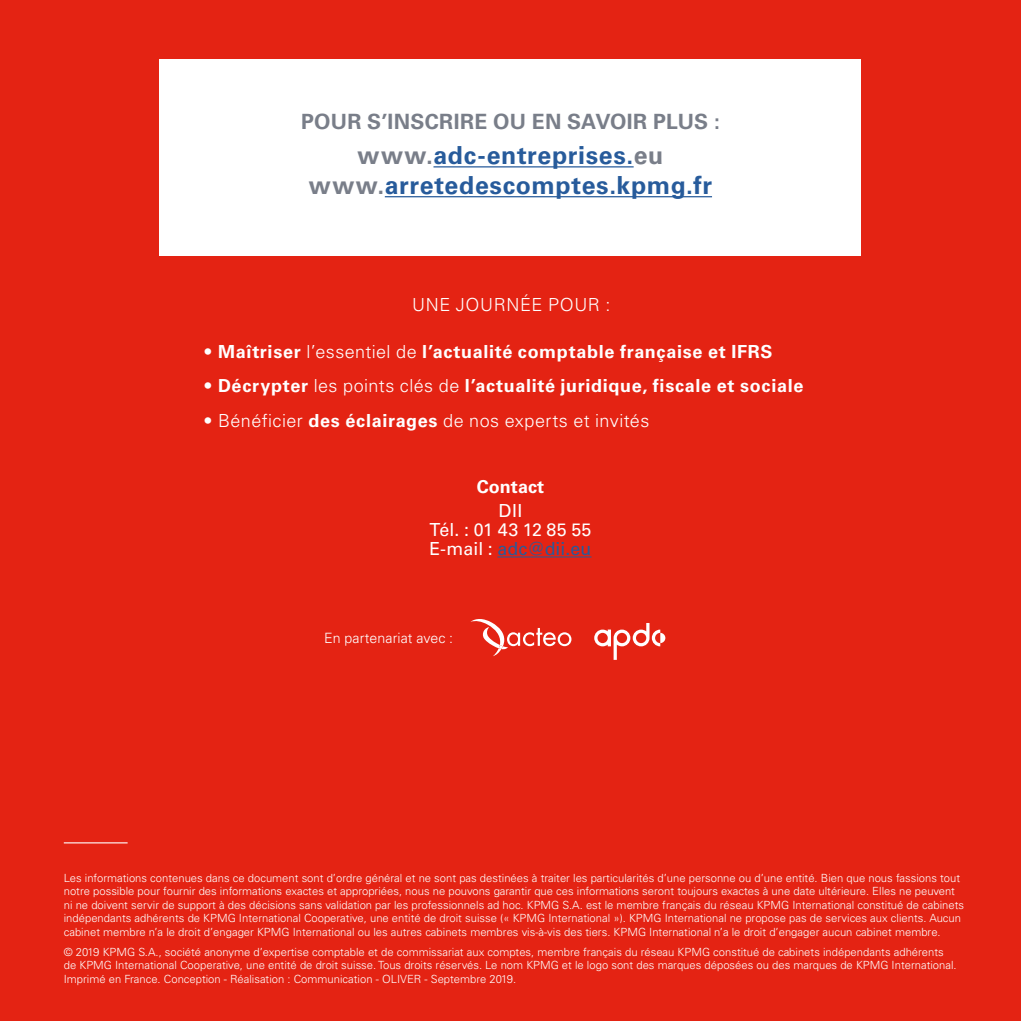
<style>
.page{position:relative;width:1021px;height:1021px;background:#fff}
.page>*{position:absolute;margin:0;border:0;box-sizing:border-box;transform-origin:0 0}
.t1{font:700 24.97px/29.9px "Univers LT Std";letter-spacing:.025em;color:#275b9b;text-align:center}
.t2{font:700 21.15px "Univers LT Std";letter-spacing:.015em;color:#797e89}
.t3{font:700 18px "Univers LT Std";letter-spacing:.035em;color:#fff}
.t4{font:300 18px "Univers LT Std";letter-spacing:.025em;color:#fff}
.t5{font:18px/19.1px "Univers LT Std";letter-spacing:.005em;color:#fff;text-align:center}
.t6{font:700 18px "Univers LT Std";color:#fff}
.t7{font:300 14.17px "Univers LT Std";letter-spacing:.005em;color:#fff}
.t8{font:300 11.25px/13.5px "Univers LT Std";color:#fff}
.s1{color:#797e89}
.s2{font-weight:300}
.s3{font-weight:700}
.s4{color:#275b9b}
</style>
<div class="page">
<div style="left:0;top:0;width:1020px;height:1020px;background:#e42313"></div>
<hr style="left:497px;top:556px;width:94px;height:1px;background:#275b9b">
<svg style="left:470px;top:618px;width:101px;height:38px;background:#e8483b"></svg>
<svg style="left:594px;top:623px;width:71px;height:37px"></svg>
<hr style="left:64px;top:842px;width:64px;height:1px;background:#fff">
<div style="left:159px;top:59px;width:702px;height:196px;background:#fff"></div>
<hr style="left:433px;top:166px;width:200px;height:1px;background:#275b9b">
<hr style="left:385px;top:196px;width:327px;height:1px;background:#275b9b">
<h2 class="t2" style="left:301px;top:109px;width:420px">POUR S’INSCRIRE OU EN SAVOIR PLUS :</h2>
<h1 class="t1" style="left:309px;top:141px;width:404px"><span class="s1">www.</span>adc-entreprises.<span class="s1">eu www.</span>arretedescomptes.kpmg.fr</h1>
<h3 class="t4" style="left:412px;top:293px;width:200px">UNE JOURNÉE POUR :</h3>
<h3 class="t3" style="left:203px;top:341px;width:570px"><span class="s2">•</span> Maîtriser <span class="s2">l’essentiel de</span> l’actualité comptable française et IFRS</h3>
<h3 class="t3" style="left:203px;top:375px;width:601px"><span class="s2">•</span> Décrypter <span class="s2">les points clés de</span> l’actualité juridique, fiscale et sociale</h3>
<h3 class="t4" style="left:203px;top:409px;width:447px">• Bénéficier <span class="s3">des éclairages</span> de nos experts et invités</h3>
<h3 class="t6" style="left:477px;top:476px;width:69px">Contact</h3>
<h3 class="t5" style="left:429px;top:501px;width:163px">DII<br>Tél. : 01 43 12 85 55<br>E-mail : <span class="s4">adc@dii.eu</span></h3>
<p class="t7" style="left:324px;top:629px;width:130px">En partenariat avec :</p>
<p class="t8" style="left:64px;top:871px;width:901px">Les informations contenues dans ce document sont d’ordre général et ne sont pas destinées à traiter les particularités d’une personne ou d’une entité. Bien que nous fassions tout notre possible pour fournir des informations exactes et appropriées, nous ne pouvons garantir que ces informations seront toujours exactes à une date ultérieure. Elles ne peuvent ni ne doivent servir de support à des décisions sans validation par les professionnels ad hoc. KPMG S.A. est le membre français du réseau KPMG International constitué de cabinets indépendants adhérents de KPMG International Cooperative, une entité de droit suisse (« KPMG International »). KPMG International ne propose pas de services aux clients. Aucun cabinet membre n’a le droit d’engager KPMG International ou les autres cabinets membres vis-à-vis des tiers. KPMG International n’a le droit d’engager aucun cabinet membre.</p>
<p class="t8" style="left:64px;top:944px;width:894px">© 2019 KPMG S.A., société anonyme d’expertise comptable et de commissariat aux comptes, membre français du réseau KPMG constitué de cabinets indépendants adhérents de KPMG International Cooperative, une entité de droit suisse. Tous droits réservés. Le nom KPMG et le logo sont des marques déposées ou des marques de KPMG International.<br>Imprimé en France. Conception - Réalisation : Communication - OLIVER - Septembre 2019.</p>
</div>
